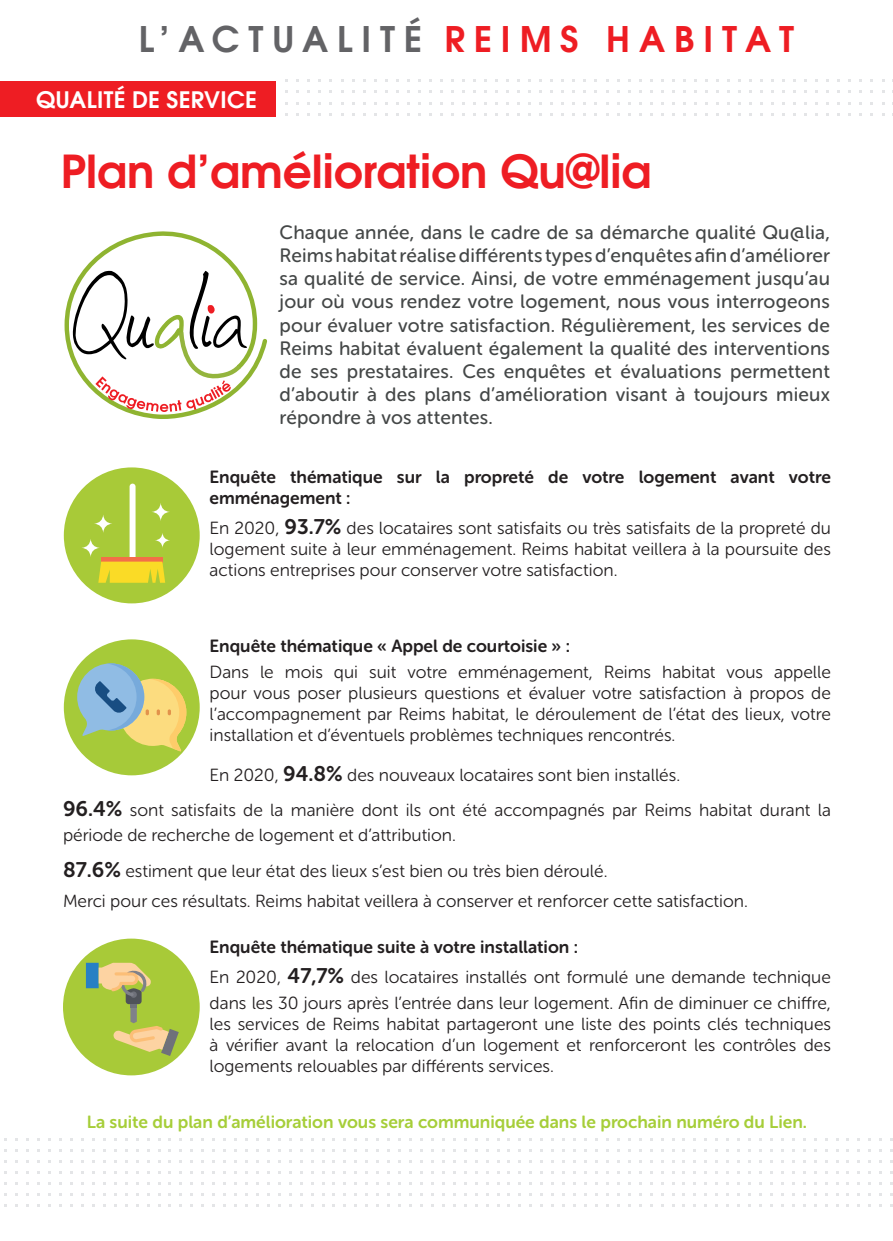
<style>
.page{position:relative;width:893px;height:1241px;background:#fff}
.page>*{position:absolute;margin:0;border:0;box-sizing:border-box;transform-origin:0 0}
.t1{font:700 45.5px "Te X Gyre Adventor";color:#ee1d23}
.t2{font:700 35.35px "Te X Gyre Adventor";letter-spacing:.25em;color:#ee1d23}
.t3{font:700 22.75px "Te X Gyre Adventor";letter-spacing:.015em;color:#fff}
.t4{font:19.25px/23.1px "Museo Sans Rounded 500";letter-spacing:.01em;color:#444747;text-align:justify}
.t5{font:17.5px/21px "Museo Sans Rounded 300";color:#231f20;text-align:justify}
.t6{font:17.5px/21px "Museo Sans Rounded 700";color:#231f20}
.t7{font:17.5px "Museo Sans Rounded 700";color:#a6ce39}
.s1{color:#636366}
.s2{font-family:"Museo Sans Rounded 700";font-size:21px}
</style>
<div class="page">
<div style="left:0;top:81px;width:275px;height:35px;background:#ee1d23"></div>
<div style="left:63px;top:938px;width:137px;height:137px;background:#a8ca38;border-radius:50%"></div>
<svg style="left:86px;top:962px;width:93px;height:93px"></svg>
<div style="left:64px;top:467px;width:136px;height:136px;background:#a8ca38;border-radius:50%"></div>
<svg style="left:94px;top:514px;width:18px;height:18px"></svg>
<div style="left:130px;top:483px;width:6px;height:80px;background:#fff;border-radius:3px"></div>
<svg style="left:155px;top:532px;width:15px;height:15px"></svg>
<div style="left:101px;top:557px;width:61px;height:6px;background:#f36f48"></div>
<svg style="left:98px;top:561px;width:67px;height:21px"></svg>
<svg style="left:81px;top:538px;width:19px;height:19px"></svg>
<svg style="left:152px;top:502px;width:18px;height:19px"></svg>
<div style="left:64px;top:639px;width:136px;height:136px;background:#a6ca39;border-radius:50%"></div>
<svg style="left:77px;top:663px;width:109px;height:88px"></svg>
<svg style="left:64px;top:231px;width:203px;height:188px"></svg>
<svg style="left:160px;top:380px;width:71px;height:32px"></svg>
<h2 class="t2" style="left:139px;top:8px;width:657px"><span class="s1">L’ACTUALITÉ</span> REIMS HABITAT</h2>
<h3 class="t3" style="left:36px;top:80px;width:222px">QUALITÉ DE SERVICE</h3>
<h1 class="t1" style="left:61px;top:132px;width:592px">Plan d’amélioration Qu@lia</h1>
<p class="t4" style="left:280px;top:221px;width:552px">Chaque année, dans le cadre de sa démarche qualité Qu@lia, Reims habitat réalise différents types d’enquêtes afin d’améliorer sa qualité de service. Ainsi, de votre emménagement jusqu’au jour où vous rendez votre logement, nous vous interrogeons pour évaluer votre satisfaction. Régulièrement, les services de Reims habitat évaluent également la qualité des interventions de ses prestataires. Ces enquêtes et évaluations permettent d’aboutir à des plans d’amélioration visant à toujours mieux répondre à vos attentes.</p>
<p class="t6" style="left:210px;top:466px;width:623px">Enquête thématique sur la propreté de votre logement avant votre emménagement :</p>
<p class="t5" style="left:210px;top:518px;width:623px">En 2020, <span class="s2">93.7%</span> des locataires sont satisfaits ou très satisfaits de la propreté du logement suite à leur emménagement. Reims habitat veillera à la poursuite des actions entreprises pour conserver votre satisfaction.</p>
<p class="t6" style="left:210px;top:635px;width:362px">Enquête thématique « Appel de courtoisie » :</p>
<p class="t5" style="left:210px;top:661px;width:623px">Dans le mois qui suit votre emménagement, Reims habitat vous appelle pour vous poser plusieurs questions et évaluer votre satisfaction à propos de l’accompagnement par Reims habitat, le déroulement de l’état des lieux, votre installation et d’éventuels problèmes techniques rencontrés.</p>
<p class="t5" style="left:63px;top:757px;width:769px;line-height:35.2px;text-align:center">En 2020, <span class="s2">94.8%</span> des nouveaux locataires sont bien installés.<br><span class="s2">96.4%</span> sont satisfaits de la manière dont ils ont été accompagnés par Reims habitat durant la</p>
<p class="t5" style="left:63px;top:817px;width:546px;line-height:35.2px">période de recherche de logement et d’attribution.<br><span class="s2">87.6%</span> estiment que leur état des lieux s’est bien ou très bien déroulé.</p>
<p class="t5" style="left:63px;top:891px;width:686px">Merci pour ces résultats. Reims habitat veillera à conserver et renforcer cette satisfaction.</p>
<p class="t6" style="left:210px;top:936px;width:370px">Enquête thématique suite à votre installation :</p>
<p class="t5" style="left:210px;top:964px;width:623px;line-height:25.2px">En 2020, <span class="s2">47,7%</span> des locataires installés ont formulé une demande technique dans les 30 jours après l’entrée dans leur logement. Afin de diminuer ce chiffre,</p>
<p class="t5" style="left:210px;top:1013px;width:623px">les services de Reims habitat partageront une liste des points clés techniques à vérifier avant la relocation d’un logement et renforceront les contrôles des logements relouables par différents services.</p>
<p class="t7" style="left:87px;top:1111px;width:721px">La suite du plan d’amélioration vous sera communiquée dans le prochain numéro du Lien.</p>
</div>
